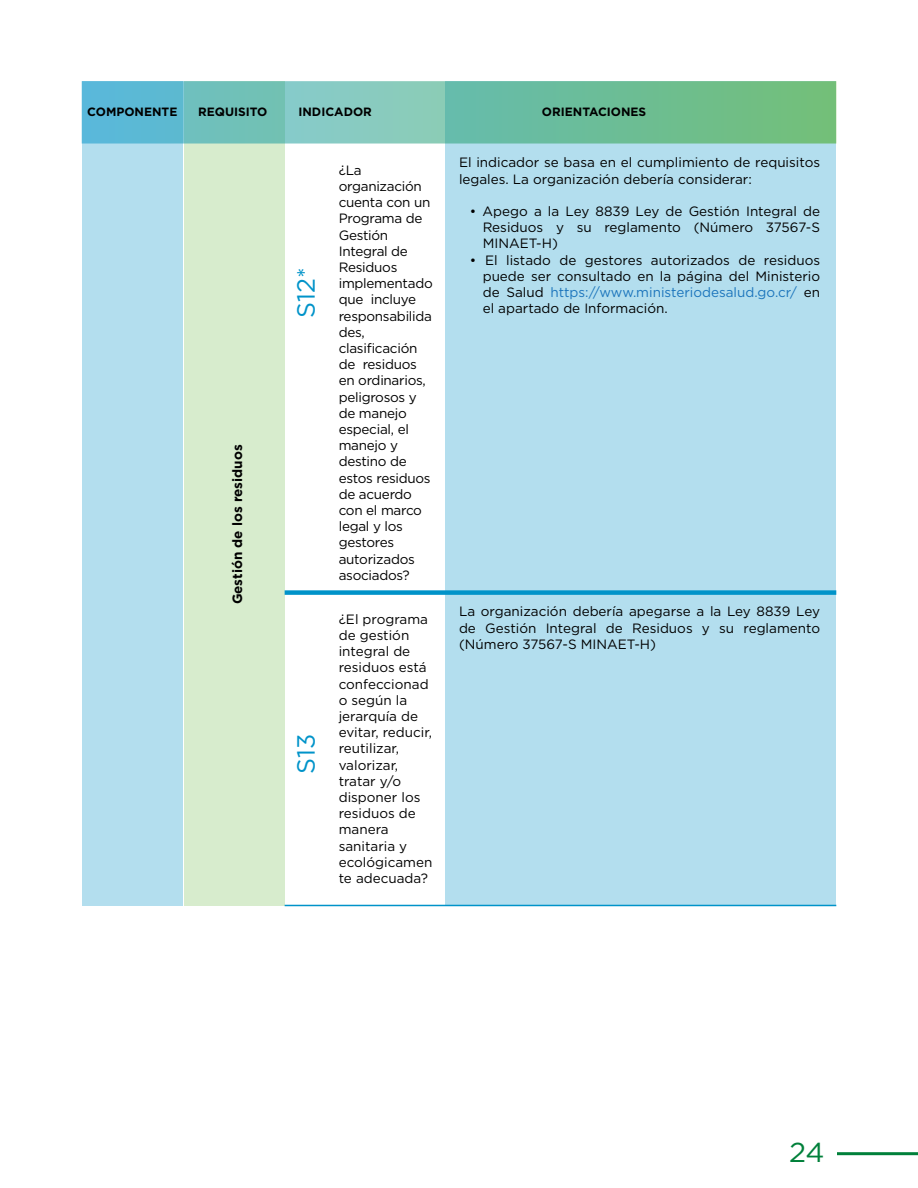
<style>
.page{position:relative;width:918px;height:1188px;background:#fff}
.page>*{position:absolute;margin:0;border:0;box-sizing:border-box;transform-origin:0 0}
.t1{font:27.45px "Gotham";color:#01803a;scale:1.04 1}
.t2{font:24.9px "Gotham";color:#0093c9}
.t3{font:13.5px/16.2px "Gotham";color:#000;text-align:justify}
.t4{font:13.5px/16.2px "Gotham";letter-spacing:-.02em;color:#000}
.t5{font:700 13.5px "Gotham";color:#000}
.t6{font:700 12px "Gotham";color:#000}
.s1{color:#1c75bc}
</style>
<div class="page">
<hr style="left:837px;top:1152px;width:81px;height:3px;background:#01803a">
<div style="left:82px;top:81px;width:100px;height:824px;background:#b3deee"></div>
<div style="left:446px;top:81px;width:390px;height:824px;background:#b3deee"></div>
<div style="left:184px;top:81px;width:101px;height:824px;background:#d7eccd"></div>
<svg style="left:82px;top:81px;width:754px;height:63px"></svg>
<hr style="left:285px;top:905px;width:551px;height:1px;background:#0093c9">
<div style="left:285px;top:590px;width:551px;height:5px;background:#0093c9"></div>
<p class="t6" style="left:87px;top:104px;width:92px">COMPONENTE</p>
<p class="t6" style="left:198px;top:104px;width:71px">REQUISITO</p>
<p class="t6" style="left:298px;top:104px;width:75px">INDICADOR</p>
<p class="t6" style="left:542px;top:104px;width:106px">ORIENTACIONES</p>
<p class="t5" style="left:229px;top:604px;width:161px;rotate:-90deg">Gestión de los residuos</p>
<h2 class="t2" style="left:290px;top:318px;width:52px;rotate:-90deg">S12*</h2>
<h2 class="t2" style="left:290px;top:774px;width:42px;rotate:-90deg">S13</h2>
<p class="t4" style="left:339px;top:162px;width:96px">¿La organización cuenta con un<br>Programa de<br>Gestión<br>Integral de<br>Residuos implementado que incluye responsabilida des, clasificación de residuos en ordinarios, peligrosos y de manejo especial, el manejo y destino de estos residuos de acuerdo con el marco legal y los gestores autorizados asociados?</p>
<p class="t3" style="left:459px;top:154px;width:363px">El indicador se basa en el cumplimiento de requisitos legales. La organización debería considerar:</p>
<p class="t3" style="left:483px;top:203px;width:339px;text-indent:-13px">• Apego a la Ley 8839 Ley de Gestión Integral de Residuos y su reglamento (Número 37567-S MINAET-H)</p>
<p class="t3" style="left:483px;top:252px;width:339px;text-indent:-13px">• El listado de gestores autorizados de residuos puede ser consultado en la página del Ministerio de Salud <span class="s1">https://www.ministeriodesalud.go.cr/</span> en</p>
<p class="t3" style="left:483px;top:300px;width:187px">el apartado de Información.</p>
<p class="t3" style="left:339px;top:611px;width:95px;text-align:left">¿El programa de gestión integral de residuos está confeccionad o según la jerarquía de evitar, reducir, reutilizar, valorizar, tratar y/o disponer los residuos de manera sanitaria y ecológicamen te adecuada?</p>
<p class="t3" style="left:459px;top:603px;width:363px">La organización debería apegarse a la Ley 8839 Ley de Gestión Integral de Residuos y su reglamento (Número 37567-S MINAET-H)</p>
<h1 class="t1" style="left:789px;top:1135px;width:35px">24</h1>
</div>
